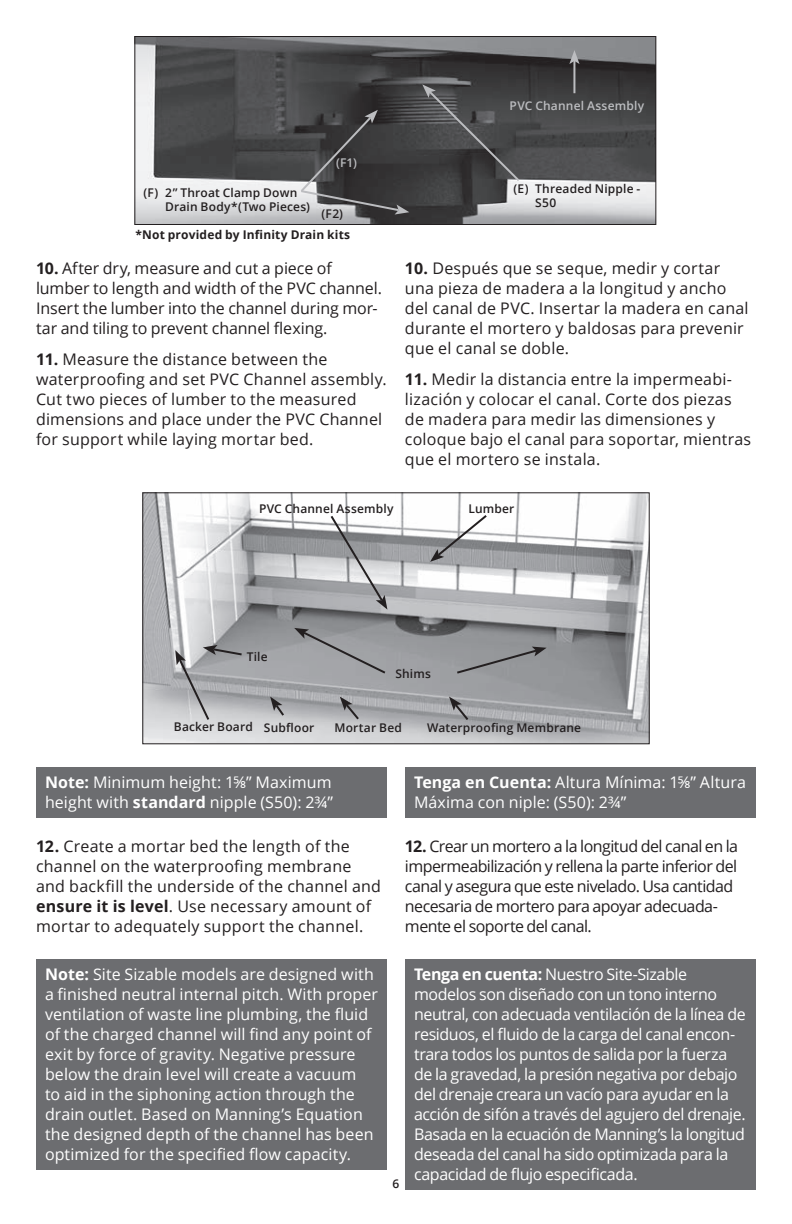
<style>
.page{position:relative;width:792px;height:1224px;background:#fff}
.page>*{position:absolute;margin:0;border:0;box-sizing:border-box;transform-origin:0 0}
.t1{font:16px/20px "Open Sans";letter-spacing:.015em;color:#231f20}
.t2{font:16px/20px "Open Sans";color:#fff}
.t3{font:16px/20px "Open Sans";letter-spacing:-.025em;color:#fff}
.t4{font:16px/20px "Open Sans";letter-spacing:-.035em;color:#231f20}
.t5{font:16px/20px "Open Sans";letter-spacing:-.005em;color:#231f20}
.t6{font:600 12px/14.4px "Open Sans";letter-spacing:.015em;color:#231f20}
.t7{font:700 12px "Open Sans";letter-spacing:.015em;color:#231f20}
.t8{font:600 12px "Open Sans";letter-spacing:.015em;color:#bcbdc0}
.s1{font-weight:700}
</style>
<div class="page">
<div style="left:36px;top:767px;width:351px;height:50px;background:#6c6d70"></div>
<div style="left:405px;top:767px;width:351px;height:50px;background:#6c6d70"></div>
<img style="left:144px;top:494px;width:504px;height:248px">
<div style="left:142px;top:492px;width:508px;height:252px;border:1px solid #231f20"></div>
<svg style="left:175px;top:645px;width:69px;height:77px;background:#abacaf"></svg>
<svg style="left:270px;top:697px;width:16px;height:21px"></svg>
<svg style="left:340px;top:697px;width:21px;height:25px"></svg>
<svg style="left:449px;top:697px;width:21px;height:25px"></svg>
<svg style="left:294px;top:628px;width:94px;height:47px;background:#97999c"></svg>
<svg style="left:455px;top:647px;width:92px;height:28px;background:#8b8d90"></svg>
<svg style="left:329px;top:514px;width:58px;height:96px"></svg>
<svg style="left:430px;top:513px;width:59px;height:49px"></svg>
<div style="left:36px;top:959px;width:351px;height:210px;background:#6c6d70"></div>
<div style="left:405px;top:959px;width:351px;height:230px;background:#6c6d70"></div>
<img style="left:136px;top:38px;width:518px;height:185px">
<div style="left:134px;top:36px;width:522px;height:189px;border:1px solid #231f20"></div>
<svg style="left:422px;top:84px;width:99px;height:99px;background:#49494b"></svg>
<hr style="left:573px;top:61px;width:2px;height:32px;background:#bcbdc0">
<svg style="left:569px;top:50px;width:11px;height:14px"></svg>
<svg style="left:299px;top:110px;width:110px;height:105px;background:#4c4c4d"></svg>
<p class="t8" style="left:510px;top:97px;width:136px">PVC Channel Assembly</p>
<p class="t6" style="left:165px;top:185px;width:146px;text-indent:-22px">(F) 2” Throat Clamp Down<br>Drain Body*(Two Pieces)</p>
<p class="t8" style="left:336px;top:155px;width:22px">(F1)</p>
<p class="t6" style="left:322px;top:206px;width:23px">(F2)</p>
<p class="t7" style="left:135px;top:226px;width:216px">*Not provided by Infinity Drain kits</p>
<p class="t5" style="left:36px;top:258px;width:348px"><span class="s1">10.</span> After dry, measure and cut a piece of lumber to length and width of the PVC channel.<br>Insert the lumber into the channel during mor&shy;tar and tiling to prevent channel flexing.</p>
<p class="t1" style="left:36px;top:349px;width:352px"><span class="s1">11.</span> Measure the distance between the waterproofing and set PVC Channel assembly.<br>Cut two pieces of lumber to the measured dimensions and place under the PVC Channel for support while laying mortar bed.</p>
<p class="t6" style="left:535px;top:181px;width:107px;text-indent:-22px">(E) Threaded Nipple -<br>S50</p>
<p class="t1" style="left:405px;top:258px;width:345px"><span class="s1">10.</span> Después que se seque, medir y cortar una pieza de madera a la longitud y ancho del canal de PVC. Insertar la madera en canal durante el mortero y baldosas para prevenir que el canal se doble.</p>
<p class="t1" style="left:405px;top:369px;width:348px"><span class="s1">11.</span> Medir la distancia entre la impermeabi&shy;lización y colocar el canal. Corte dos piezas de madera para medir las dimensiones y coloque bajo el canal para soportar, mientras que el mortero se instala.</p>
<p class="t6" style="left:259px;top:501px;width:136px">PVC Channel Assembly</p>
<p class="t6" style="left:468px;top:501px;width:48px">Lumber</p>
<p class="t6" style="left:247px;top:649px;width:23px">Tile</p>
<p class="t6" style="left:395px;top:666px;width:37px">Shims</p>
<p class="t6" style="left:174px;top:719px;width:81px">Backer Board</p>
<p class="t6" style="left:264px;top:720px;width:52px">Subfloor</p>
<p class="t6" style="left:334px;top:720px;width:69px">Mortar Bed</p>
<p class="t6" style="left:427px;top:720px;width:156px">Waterproofing Membrane</p>
<p class="t2" style="left:45px;top:772px;width:290px"><span class="s1">Note:</span> Minimum height: 1⅝” Maximum height with <span class="s1">standard</span> nipple (S50): 2¾”</p>
<p class="t2" style="left:414px;top:772px;width:333px"><span class="s1">Tenga en Cuenta:</span> Altura Mínima: 1⅝” Altura<br>Máxima con niple: (S50): 2¾”</p>
<p class="t1" style="left:36px;top:836px;width:347px"><span class="s1">12.</span> Create a mortar bed the length of the channel on the waterproofing membrane and backfill the underside of the channel and <span class="s1">ensure it is level</span>. Use necessary amount of mortar to adequately support the channel.</p>
<p class="t4" style="left:405px;top:836px;width:335px"><span class="s1">12.</span> Crear un mortero a la longitud del canal en la impermeabilización y rellena la parte inferior del canal y asegura que este nivelado. Usa cantidad necesaria de mortero para apoyar adecuada&shy;mente el soporte del canal.</p>
<p class="t2" style="left:45px;top:964px;width:335px"><span class="s1">Note:</span> Site Sizable models are designed with a finished neutral internal pitch. With proper ventilation of waste line plumbing, the fluid of the charged channel will find any point of exit by force of gravity. Negative pressure below the drain level will create a vacuum<br>to aid in the siphoning action through the drain outlet. Based on Manning’s Equation the designed depth of the channel has been optimized for the specified flow capacity.</p>
<p class="t3" style="left:414px;top:964px;width:333px"><span class="s1">Tenga en cuenta:</span> Nuestro Site-Sizable modelos son diseñado con un tono interno neutral, con adecuada ventilación de la línea de residuos, el fluido de la carga del canal encon&shy;trara todos los puntos de salida por la fuerza de la gravedad, la presión negativa por debajo del drenaje creara un vacío para ayudar en la acción de sifón a través del agujero del drenaje.<br>Basada en la ecuación de Manning’s la longitud deseada del canal ha sido optimizada para la capacidad de flujo especificada.</p>
<p class="t6" style="left:393px;top:1176px;width:8px">6</p>
</div>
